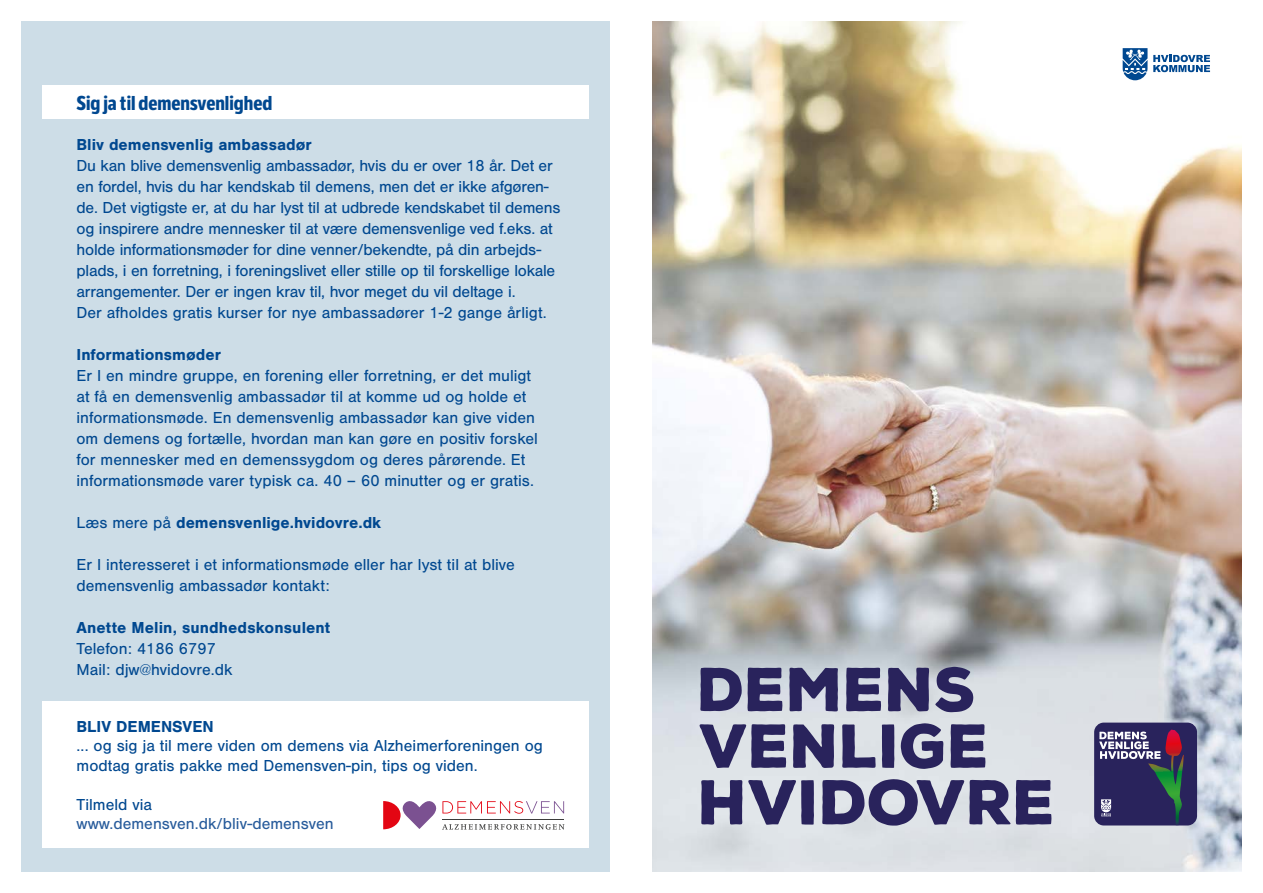
<style>
.page{position:relative;width:1263px;height:893px;background:#fff}
.page>*{position:absolute;margin:0;border:0;box-sizing:border-box;transform-origin:0 0}
.Rubrik{font:700 19.5px "LFT Etica Condensed";color:#004890}
.Brød{font:16.5px/21px "Nimbus San";color:#004890}
.Mellemrubrik_H3{font:700 16.5px "Nimbus San";color:#004890}
.Brød-2{font:700 16.5px "Nimbus San";color:#004890}
.Brød-3{font:16.5px "Nimbus San";color:#275b9b}
.Brød_fed{font:700 16.5px "Nimbus San";letter-spacing:.005em;color:#004890}
.Bliv_demensven{font:700 16.5px "Nimbus San";color:#004890}
.s1{font-weight:400}
</style>
<div class="page">
<img style="left:653px;top:21px;width:589px;height:851px">
<svg style="left:1123px;top:48px;width:24px;height:32px"></svg>
<svg style="left:1153px;top:55px;width:57px;height:17px"></svg>
<div style="left:1094px;top:723px;width:103px;height:102px;background:#29235c;border-radius:10px"></div>
<svg style="left:1099px;top:730px;width:85px;height:95px"></svg>
<div style="left:21px;top:21px;width:589px;height:851px;background:#cddde7"></div>
<div style="left:43px;top:85px;width:546px;height:34px;background:#fff"></div>
<div style="left:43px;top:701px;width:546px;height:147px;background:#fff"></div>
<svg style="left:383px;top:801px;width:181px;height:29px"></svg>
<hr style="left:442px;top:819px;width:122px;height:1px;background:#3c3c3b">
<svg style="left:700px;top:668px;width:82px;height:43px;background:#5d5b85"></svg>
<svg style="left:789px;top:668px;width:49px;height:43px;background:#5d5b85"></svg>
<svg style="left:846px;top:668px;width:35px;height:43px;background:#504c7a"></svg>
<svg style="left:888px;top:668px;width:41px;height:43px;background:#504d7a"></svg>
<svg style="left:935px;top:667px;width:38px;height:45px;background:#68668c"></svg>
<svg style="left:699px;top:724px;width:87px;height:44px;background:#767597"></svg>
<svg style="left:950px;top:724px;width:35px;height:44px;background:#53507c"></svg>
<svg style="left:793px;top:724px;width:41px;height:44px;background:#57537f"></svg>
<svg style="left:842px;top:724px;width:34px;height:44px"></svg>
<svg style="left:882px;top:724px;width:12px;height:44px"></svg>
<svg style="left:901px;top:723px;width:42px;height:46px;background:#6b6a8f"></svg>
<svg style="left:701px;top:780px;width:41px;height:45px;background:#636088"></svg>
<svg style="left:748px;top:780px;width:66px;height:45px;background:#7d7c9d"></svg>
<svg style="left:822px;top:779px;width:188px;height:47px;background:#777598"></svg>
<svg style="left:1016px;top:780px;width:35px;height:45px;background:#514d7a"></svg>
<h2 class="Rubrik" style="left:77px;top:91px;width:197px">Sig ja til demensvenlighed</h2>
<h3 class="Mellemrubrik_H3" style="left:77px;top:136px;width:237px">Bliv demensvenlig ambassadør</h3>
<p class="Brød" style="left:77px;top:156px;width:485px">Du kan blive demensvenlig ambassadør, hvis du er over 18 år. Det er en fordel, hvis du har kendskab til demens, men det er ikke afgøren&shy;de. Det vigtigste er, at du har lyst til at udbrede kendskabet til demens og inspirere andre mennesker til at være demensvenlige ved f.eks. at holde informationsmøder for dine venner/bekendte, på din arbejds&shy;plads, i en forretning, i foreningslivet eller stille op til forskellige lokale arrangementer. Der er ingen krav til, hvor meget du vil deltage i.</p>
<p class="Brød" style="left:77px;top:303px;width:472px">Der afholdes gratis kurser for nye ambassadører 1-2 gange årligt.</p>
<h3 class="Mellemrubrik_H3" style="left:77px;top:346px;width:146px">Informationsmøder</h3>
<p class="Brød" style="left:77px;top:366px;width:456px">Er I en mindre gruppe, en forening eller forretning, er det muligt</p>
<p class="Brød" style="left:77px;top:387px;width:451px">at få en demensvenlig ambassadør til at komme ud og holde et</p>
<p class="Brød" style="left:77px;top:408px;width:460px">informationsmøde. En demensvenlig ambassadør kan give viden</p>
<p class="Brød" style="left:77px;top:429px;width:463px">om demens og fortælle, hvordan man kan gøre en positiv forskel</p>
<p class="Brød" style="left:77px;top:450px;width:450px">for mennesker med en demenssygdom og deres pårørende. Et</p>
<p class="Brød" style="left:77px;top:471px;width:459px">informationsmøde varer typisk ca. 40 – 60 minutter og er gratis.</p>
<p class="Brød-2" style="left:77px;top:514px;width:306px"><span class="s1">Læs mere på</span> demensvenlige.hvidovre.dk</p>
<p class="Brød" style="left:77px;top:555px;width:440px">Er I interesseret i et informationsmøde eller har lyst til at blive demensvenlig ambassadør kontakt:</p>
<p class="Brød_fed" style="left:77px;top:619px;width:255px">Anette Melin, sundhedskonsulent</p>
<p class="Brød" style="left:77px;top:639px;width:141px">Telefon: 4186 6797</p>
<p class="Brød" style="left:77px;top:660px;width:158px">Mail: djw@hvidovre.dk</p>
<h3 class="Bliv_demensven" style="left:77px;top:717px;width:139px">BLIV DEMENSVEN</h3>
<p class="Brød" style="left:77px;top:736px;width:468px;line-height:19.5px">... og sig ja til mere viden om demens via Alzheimerforeningen og modtag gratis pakke med Demensven-pin, tips og viden.</p>
<p class="Brød" style="left:77px;top:794px;width:77px">Tilmeld via</p>
<p class="Brød-3" style="left:77px;top:815px;width:259px">www.demensven.dk/bliv-demensven</p>
</div>
